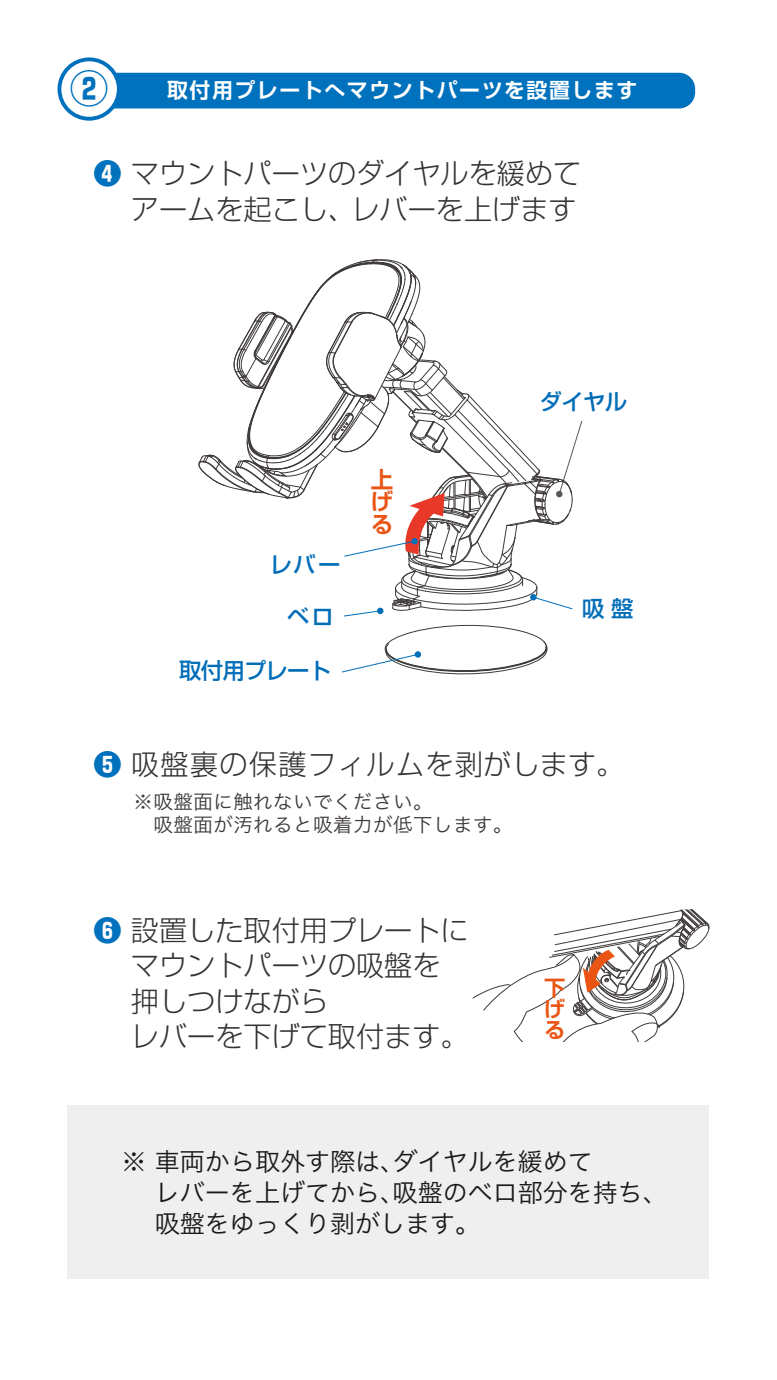
<style>
.page{position:relative;width:777px;height:1380px;background:#fff}
.page>*{position:absolute;margin:0;border:0;box-sizing:border-box;transform-origin:0 0}
.t1{font:700 38.69px "Shin Go Pro";color:#0071bc}
.t2{font:300 28.12px/35.6px "Shin Go Pro";color:#333;text-align:right}
.t3{font:300 28.12px "Shin Go Pro";letter-spacing:.045em;color:#333}
.t4{font:25px/31.2px "Hiragino Sans W3";color:#1a1a1a}
.t5{font:700 22.5px/22.5px "Shin Go Pro De";color:#ea5514;text-align:justify}
.t6{font:500 22.31px "Shin Go Pro";letter-spacing:-.03em;color:#036eb8}
.t7{font:700 21.12px/21.1px "Shin Go Pro De";color:#ea5514;text-align:justify}
.t8{font:700 20.81px "Shin Go Pro De";letter-spacing:.08em;color:#fff}
.t9{font:19.38px/22.9px "Hiragino Sans W3";letter-spacing:.03em;color:#3e3a39}
.s1{font-weight:700;color:#0071bc}
</style>
<div class="page">
<div style="left:68px;top:1105px;width:641px;height:173px;background:#efefef"></div>
<svg style="left:472px;top:909px;width:237px;height:133px"></svg>
<div style="left:76px;top:73px;width:618px;height:35px;background:#0071bc;border-radius:16px"></div>
<div style="left:59px;top:59px;width:60px;height:60px;background:#fff;border-radius:50%"></div>
<div style="left:57px;top:57px;width:64px;height:64px;border:4px solid #0071bc;border-radius:50%"></div>
<svg style="left:198px;top:259px;width:384px;height:416px"></svg>
<h1 class="t1" style="left:70px;top:57px;width:40px">②</h1>
<p class="t8" style="left:167px;top:73px;width:471px">取付用プレートへマウントパーツを設置します</p>
<p class="t2" style="left:93px;top:152px;width:489px"><span class="s1">❹</span> マウントパーツのダイヤルを緩めてアームを起こし、レバーを上げます</p>
<p class="t6" style="left:270px;top:546px;width:72px">レバー</p>
<p class="t6" style="left:287px;top:598px;width:48px">ベ ロ</p>
<p class="t6" style="left:179px;top:652px;width:153px">取付用プレート</p>
<p class="t5" style="left:371px;top:465px;width:23px">上げる</p>
<p class="t6" style="left:539px;top:384px;width:89px">ダイヤル</p>
<p class="t6" style="left:582px;top:590px;width:53px">吸 盤</p>
<p class="t3" style="left:93px;top:742px;width:532px"><span class="s1">❺</span> 吸盤裏の保護フィルムを剥がします。</p>
<p class="t9" style="left:133px;top:789px;width:380px">※吸盤面に触れないでください。<br>　吸盤面が汚れると吸着力が低下します。</p>
<p class="t2" style="left:93px;top:909px;width:376px"><span class="s1">❻</span> 設置した取付用プレートに</p>
<p class="t2" style="left:93px;top:944px;width:348px">　 マウントパーツの吸盤を</p>
<p class="t2" style="left:131px;top:980px;width:198px">押しつけながら</p>
<p class="t2" style="left:131px;top:1016px;width:339px">レバーを下げて取付ます。</p>
<p class="t7" style="left:544px;top:974px;width:22px">下げる</p>
<p class="t4" style="left:155px;top:1144px;width:514px;text-indent:-33px">※ 車両から取外す際は、ダイヤルを緩めて<br>レバーを上げてから、吸盤のベロ部分を持ち、吸盤をゆっくり剥がします。</p>
</div>
